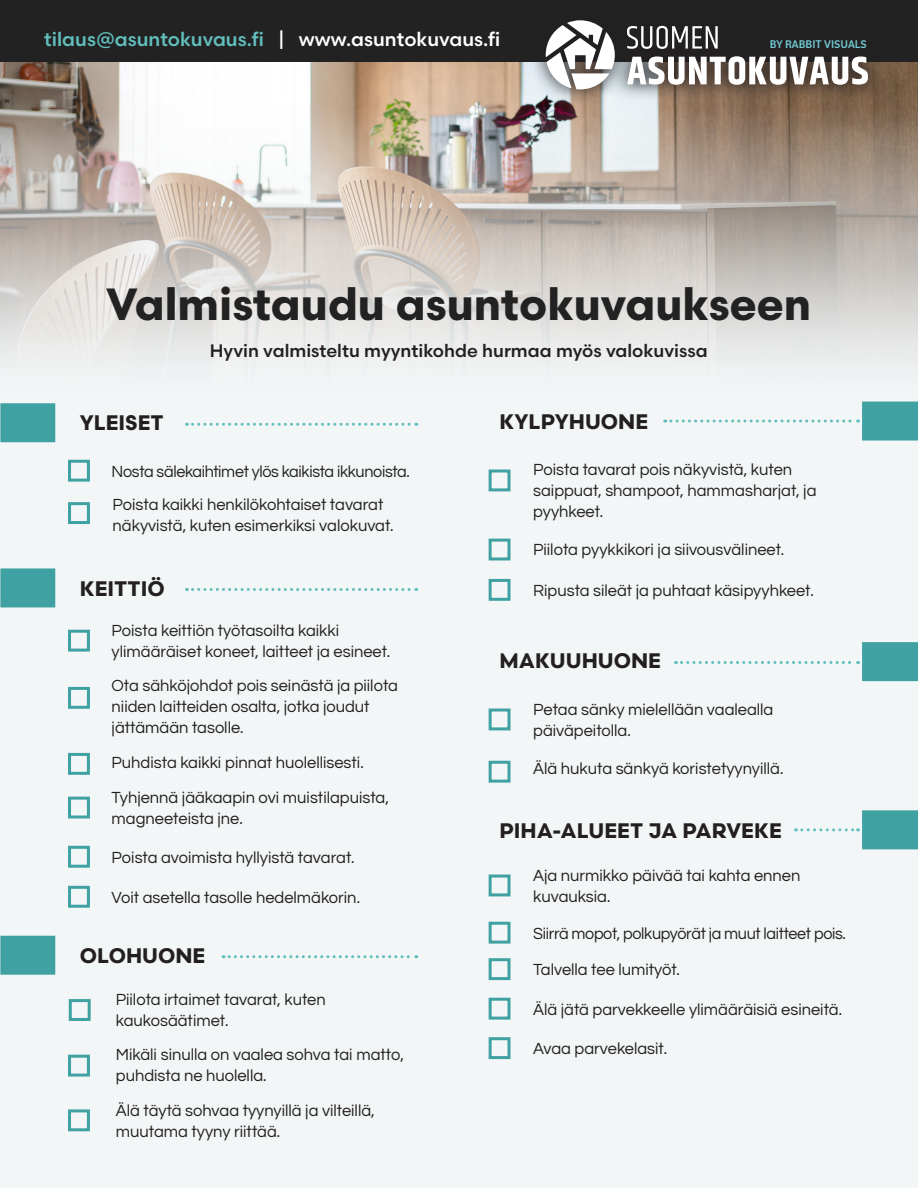
<style>
.page{position:relative;width:918px;height:1188px;background:#fff}
.page>*{position:absolute;margin:0;border:0;box-sizing:border-box;transform-origin:0 0}
.t1{font:700 45px "Scandia";color:#222}
.t2{font:700 21px "Scandia";color:#231f20}
.t3{font:500 19.5px "Scandia";color:#62bfbe}
.t4{font:500 18px "Scandia";color:#231f20}
.t5{font:16.5px/21px "Questrial";color:#231f20}
.t6{font:16.5px "Questrial";letter-spacing:-.02em;color:#231f20}
.t7{font:500 11.7px "Bilo";color:#71ccd5;scale:.95 1}
.s1{color:#fff}
</style>
<div class="page">
<div style="left:0;top:43px;width:918px;height:1145px;background:#f3f6f7"></div>
<img style="left:0;top:61px;width:918px;height:298px">
<div style="left:0;top:0;width:918px;height:61px;background:#222"></div>
<div style="left:528px;top:3px;width:357px;height:104px;background:#231f20;opacity:.7"></div>
<svg style="left:546px;top:20px;width:69px;height:69px"></svg>
<svg style="left:627px;top:26px;width:91px;height:23px"></svg>
<svg style="left:627px;top:56px;width:241px;height:29px"></svg>
<div style="left:0;top:568px;width:55px;height:39px;background:#3fa1a1"></div>
<div style="left:0;top:403px;width:55px;height:39px;background:#3fa1a1"></div>
<div style="left:0;top:936px;width:55px;height:39px;background:#3fa1a1"></div>
<div style="left:862px;top:402px;width:56px;height:39px;background:#3fa1a1"></div>
<div style="left:862px;top:642px;width:56px;height:39px;background:#3fa1a1"></div>
<div style="left:862px;top:810px;width:56px;height:39px;background:#3fa1a1"></div>
<div style="left:68px;top:630px;width:22px;height:22px;border:3px solid #3fa1a1"></div>
<div style="left:489px;top:470px;width:22px;height:21px;border:3px solid #3fa1a1"></div>
<div style="left:489px;top:709px;width:22px;height:21px;border:3px solid #3fa1a1"></div>
<div style="left:489px;top:761px;width:22px;height:22px;border:3px solid #3fa1a1"></div>
<div style="left:68px;top:502px;width:22px;height:22px;border:3px solid #3fa1a1"></div>
<div style="left:489px;top:875px;width:22px;height:21px;border:3px solid #3fa1a1"></div>
<div style="left:489px;top:922px;width:22px;height:22px;border:3px solid #3fa1a1"></div>
<div style="left:489px;top:958px;width:22px;height:22px;border:3px solid #3fa1a1"></div>
<div style="left:489px;top:998px;width:22px;height:22px;border:3px solid #3fa1a1"></div>
<div style="left:489px;top:1037px;width:22px;height:22px;border:3px solid #3fa1a1"></div>
<div style="left:489px;top:539px;width:22px;height:21px;border:3px solid #3fa1a1"></div>
<div style="left:489px;top:579px;width:22px;height:22px;border:3px solid #3fa1a1"></div>
<div style="left:68px;top:687px;width:22px;height:22px;border:3px solid #3fa1a1"></div>
<div style="left:68px;top:753px;width:22px;height:22px;border:3px solid #3fa1a1"></div>
<div style="left:68px;top:797px;width:22px;height:22px;border:3px solid #3fa1a1"></div>
<div style="left:68px;top:846px;width:22px;height:22px;border:3px solid #3fa1a1"></div>
<div style="left:68px;top:460px;width:22px;height:22px;border:3px solid #3fa1a1"></div>
<div style="left:68px;top:886px;width:22px;height:22px;border:3px solid #3fa1a1"></div>
<div style="left:69px;top:999px;width:22px;height:22px;border:3px solid #3fa1a1"></div>
<div style="left:68px;top:1055px;width:22px;height:22px;border:3px solid #3fa1a1"></div>
<div style="left:68px;top:1109px;width:22px;height:22px;border:3px solid #3fa1a1"></div>
<svg style="left:186px;top:588px;width:231px;height:3px"></svg>
<svg style="left:186px;top:423px;width:231px;height:3px"></svg>
<svg style="left:223px;top:955px;width:194px;height:3px"></svg>
<svg style="left:665px;top:420px;width:194px;height:3px"></svg>
<svg style="left:682px;top:661px;width:177px;height:3px"></svg>
<svg style="left:796px;top:828px;width:63px;height:3px"></svg>
<p class="t3" style="left:44px;top:27px;width:458px">tilaus@asuntokuvaus.fi <span class="s1">| www.asuntokuvaus.fi</span></p>
<p class="t7" style="left:770px;top:36px;width:103px">BY RABBIT VISUALS</p>
<h1 class="t1" style="left:106px;top:276px;width:706px">Valmistaudu asuntokuvaukseen</h1>
<p class="t4" style="left:210px;top:339px;width:499px">Hyvin valmisteltu myyntikohde hurmaa myös valokuvissa</p>
<p class="t2" style="left:80px;top:410px;width:86px">YLEISET</p>
<p class="t6" style="left:112px;top:460px;width:300px">Nosta sälekaihtimet ylös kaikista ikkunoista.</p>
<p class="t5" style="left:113px;top:495px;width:282px">Poista kaikki henkilökohtaiset tavarat näkyvistä, kuten esimerkiksi valokuvat.</p>
<p class="t2" style="left:80px;top:575px;width:87px">KEITTIÖ</p>
<p class="t5" style="left:112px;top:621px;width:280px">Poista keittiön työtasoilta kaikki ylimääräiset koneet, laitteet ja esineet.</p>
<p class="t5" style="left:112px;top:676px;width:288px">Ota sähköjohdot pois seinästä ja piilota niiden laitteiden osalta, jotka joudut jättämään tasolle.</p>
<p class="t5" style="left:112px;top:753px;width:254px">Puhdista kaikki pinnat huolellisesti.</p>
<p class="t5" style="left:112px;top:788px;width:279px">Tyhjennä jääkaapin ovi muistilapuista, magneeteista jne.</p>
<p class="t5" style="left:112px;top:848px;width:244px">Poista avoimista hyllyistä tavarat.</p>
<p class="t5" style="left:112px;top:888px;width:250px">Voit asetella tasolle hedelmäkorin.</p>
<p class="t2" style="left:80px;top:942px;width:127px">OLOHUONE</p>
<p class="t5" style="left:116px;top:989px;width:211px">Piilota irtaimet tavarat, kuten kaukosäätimet.</p>
<p class="t5" style="left:116px;top:1045px;width:290px">Mikäli sinulla on vaalea sohva tai matto, puhdista ne huolella.</p>
<p class="t5" style="left:116px;top:1101px;width:260px">Älä täytä sohvaa tyynyillä ja vilteillä, muutama tyyny riittää.</p>
<p class="t2" style="left:500px;top:408px;width:150px">KYLPYHUONE</p>
<p class="t5" style="left:533px;top:459px;width:285px">Poista tavarat pois näkyvistä, kuten saippuat, shampoot, hammasharjat, ja pyyhkeet.</p>
<p class="t5" style="left:533px;top:540px;width:253px">Piilota pyykkikori ja siivousvälineet.</p>
<p class="t5" style="left:533px;top:581px;width:282px">Ripusta sileät ja puhtaat käsipyyhkeet.</p>
<p class="t2" style="left:500px;top:648px;width:163px">MAKUUHUONE</p>
<p class="t5" style="left:533px;top:700px;width:242px">Petaa sänky mielellään vaalealla päiväpeitolla.</p>
<p class="t5" style="left:533px;top:759px;width:252px">Älä hukuta sänkyä koristetyynyillä.</p>
<p class="t2" style="left:500px;top:818px;width:284px">PIHA-ALUEET JA PARVEKE</p>
<p class="t5" style="left:533px;top:866px;width:269px">Aja nurmikko päivää tai kahta ennen kuvauksia.</p>
<p class="t6" style="left:533px;top:922px;width:314px">Siirrä mopot, polkupyörät ja muut laitteet pois.</p>
<p class="t5" style="left:533px;top:960px;width:148px">Talvella tee lumityöt.</p>
<p class="t5" style="left:533px;top:999px;width:310px">Älä jätä parvekkeelle ylimääräisiä esineitä.</p>
<p class="t5" style="left:533px;top:1039px;width:135px">Avaa parvekelasit.</p>
</div>
